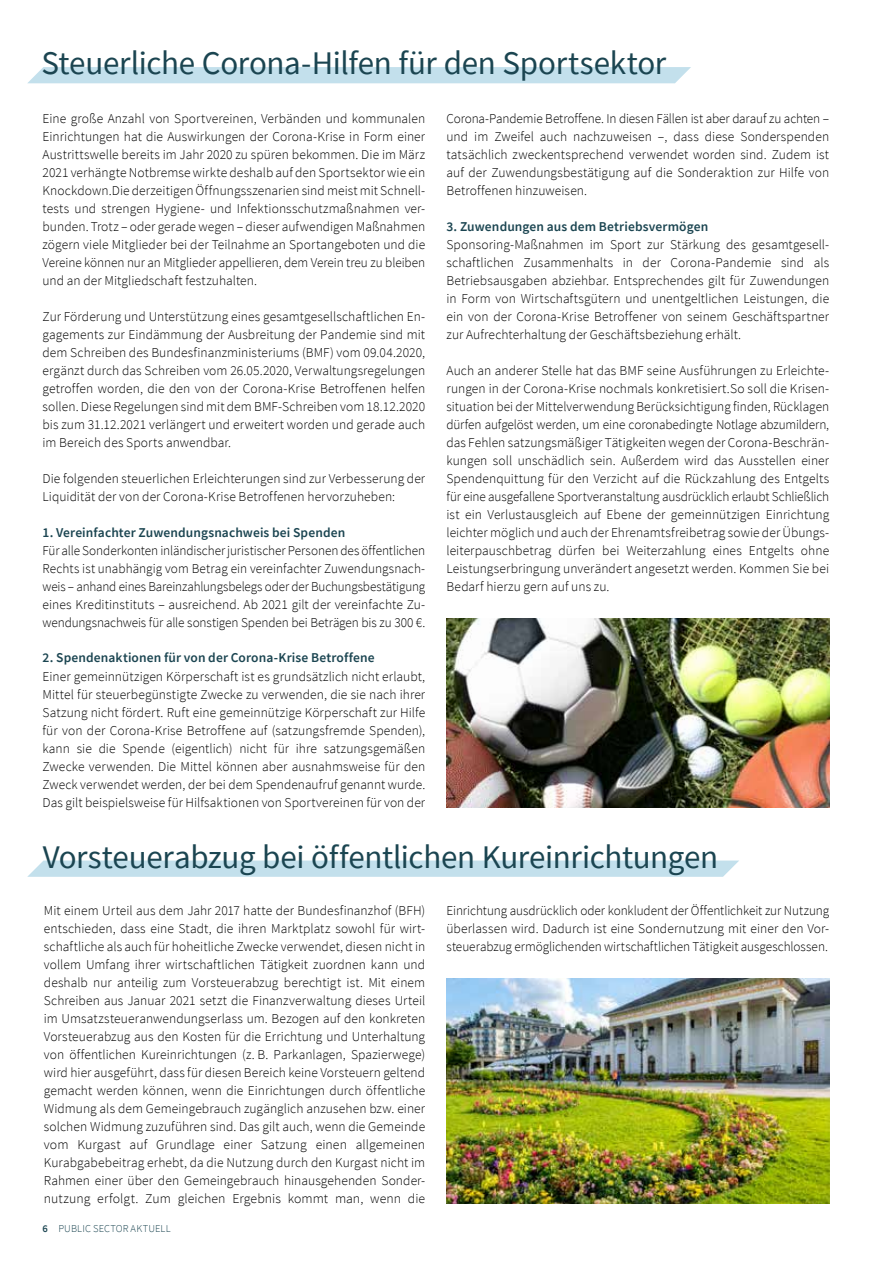
<style>
.page{position:relative;width:893px;height:1263px;background:#fff}
.page>*{position:absolute;margin:0;border:0;box-sizing:border-box;transform-origin:0 0}
.t1{font:33px "Source Sans Pro";letter-spacing:-.01em;color:#1b4551}
.t2{font:300 13.5px/18px "Source Sans Pro";letter-spacing:.005em;color:#000;text-align:justify}
.t3{font:600 13.5px "Source Sans Pro";letter-spacing:.01em;color:#1b4551}
.t4{font:300 10.5px "Source Sans Pro";letter-spacing:.015em;color:#1b4551}
.s1{font-weight:600}
</style>
<div class="page">
<img style="left:446px;top:618px;width:383px;height:189px">
<div style="left:28px;top:67px;width:663px;height:16px;background:#c3e0ec"></div>
<svg style="left:27px;top:860px;width:712px;height:17px;background:#c6e1ed"></svg>
<img style="left:446px;top:978px;width:383px;height:225px">
<h1 class="t1" style="left:41px;top:42px;width:626px">Steuerliche Corona-Hilfen für den Sportsektor</h1>
<p class="t2" style="left:43px;top:110px;width:384px">Eine große Anzahl von Sportvereinen, Verbänden und kommunalen Einrichtungen hat die Auswirkungen der Corona-Krise in Form einer Austrittswelle bereits im Jahr 2020 zu spüren bekommen. Die im März 2021 verhängte Notbremse wirkte deshalb auf den Sportsektor wie ein Knockdown.Die derzeitigen Öffnungsszenarien sind meist mit Schnell&shy;tests und strengen Hygiene- und Infektionsschutzmaßnahmen ver&shy;bunden. Trotz – oder gerade wegen – dieser aufwendigen Maßnahmen zögern viele Mitglieder bei der Teilnahme an Sportangeboten und die Vereine können nur an Mitglieder appellieren, dem Verein treu zu bleiben und an der Mitgliedschaft festzuhalten.</p>
<p class="t2" style="left:43px;top:308px;width:384px">Zur Förderung und Unterstützung eines gesamtgesellschaftlichen En&shy;gagements zur Eindämmung der Ausbreitung der Pandemie sind mit dem Schreiben des Bundesfinanzministeriums (BMF) vom 09.04.2020, ergänzt durch das Schreiben vom 26.05.2020, Verwaltungsregelungen getroffen worden, die den von der Corona-Krise Betroffenen helfen sollen. Diese Regelungen sind mit dem BMF-Schreiben vom 18.12.2020 bis zum 31.12.2021 verlängert und erweitert worden und gerade auch im Bereich des Sports anwendbar.</p>
<p class="t2" style="left:43px;top:470px;width:384px">Die folgenden steuerlichen Erleichterungen sind zur Verbesserung der<br>Liquidität der von der Corona-Krise Betroffenen hervorzuheben:</p>
<p class="t3" style="left:43px;top:524px;width:304px">1. Vereinfachter Zuwendungsnachweis bei Spenden</p>
<p class="t2" style="left:43px;top:542px;width:384px">Für alle Sonderkonten inländischer juristischer Personen des öffentlichen Rechts ist unabhängig vom Betrag ein vereinfachter Zuwendungsnach&shy;weis – anhand eines Bareinzahlungsbelegs oder der Buchungsbestätigung eines Kreditinstituts – ausreichend. Ab 2021 gilt der vereinfachte Zu&shy;wendungsnachweis für alle sonstigen Spenden bei Beträgen bis zu 300 €.</p>
<p class="t3" style="left:43px;top:649px;width:334px">2. Spendenaktionen für von der Corona-Krise Betroffene</p>
<p class="t2" style="left:43px;top:668px;width:384px">Einer gemeinnützigen Körperschaft ist es grundsätzlich nicht erlaubt, Mittel für steuerbegünstigte Zwecke zu verwenden, die sie nach ihrer Satzung nicht fördert. Ruft eine gemeinnützige Körperschaft zur Hilfe für von der Corona-Krise Betroffene auf (satzungsfremde Spenden), kann sie die Spende (eigentlich) nicht für ihre satzungsgemäßen Zwecke verwenden. Die Mittel können aber ausnahmsweise für den Zweck verwendet werden, der bei dem Spendenaufruf genannt wurde.<br>Das gilt beispielsweise für Hilfsaktionen von Sportvereinen für von der</p>
<p class="t2" style="left:446px;top:110px;width:384px">Corona-Pandemie Betroffene. In diesen Fällen ist aber darauf zu achten – und im Zweifel auch nachzuweisen –, dass diese Sonderspenden tatsächlich zweckentsprechend verwendet worden sind. Zudem ist auf der Zuwendungsbestätigung auf die Sonderaktion zur Hilfe von Betroffenen hinzuweisen.</p>
<p class="t3" style="left:446px;top:218px;width:263px">3. Zuwendungen aus dem Betriebsvermögen</p>
<p class="t2" style="left:446px;top:236px;width:384px">Sponsoring-Maßnahmen im Sport zur Stärkung des gesamtgesell&shy;schaftlichen Zusammenhalts in der Corona-Pandemie sind als Betriebsausgaben abziehbar. Entsprechendes gilt für Zuwendungen in Form von Wirtschaftsgütern und unentgeltlichen Leistungen, die ein von der Corona-Krise Betroffener von seinem Geschäftspartner zur Aufrechterhaltung der Geschäftsbeziehung erhält.</p>
<p class="t2" style="left:446px;top:362px;width:384px">Auch an anderer Stelle hat das BMF seine Ausführungen zu Erleichte&shy;rungen in der Corona-Krise nochmals konkretisiert.So soll die Krisen&shy;situation bei der Mittelverwendung Berücksichtigung finden, Rücklagen dürfen aufgelöst werden, um eine coronabedingte Notlage abzumildern, das Fehlen satzungsmäßiger Tätigkeiten wegen der Corona-Beschrän&shy;kungen soll unschädlich sein. Außerdem wird das Ausstellen einer Spendenquittung für den Verzicht auf die Rückzahlung des Entgelts für eine ausgefallene Sportveranstaltung ausdrücklich erlaubt Schließlich ist ein Verlustausgleich auf Ebene der gemeinnützigen Einrichtung leichter möglich und auch der Ehrenamtsfreibetrag sowie der Übungs&shy;leiterpauschbetrag dürfen bei Weiterzahlung eines Entgelts ohne Leistungserbringung unverändert angesetzt werden. Kommen Sie bei Bedarf hierzu gern auf uns zu.</p>
<h1 class="t1" style="left:43px;top:836px;width:677px">Vorsteuerabzug bei öffentlichen Kureinrichtungen</h1>
<p class="t2" style="left:44px;top:902px;width:383px">Mit einem Urteil aus dem Jahr 2017 hatte der Bundesfinanzhof (BFH) entschieden, dass eine Stadt, die ihren Marktplatz sowohl für wirt&shy;schaftliche als auch für hoheitliche Zwecke verwendet, diesen nicht in vollem Umfang ihrer wirtschaftlichen Tätigkeit zuordnen kann und deshalb nur anteilig zum Vorsteuerabzug berechtigt ist. Mit einem Schreiben aus Januar 2021 setzt die Finanzverwaltung dieses Urteil im Umsatzsteueranwendungserlass um. Bezogen auf den konkreten Vorsteuerabzug aus den Kosten für die Errichtung und Unterhaltung von öffentlichen Kureinrichtungen (z. B. Parkanlagen, Spazierwege) wird hier ausgeführt, dass für diesen Bereich keine Vorsteuern geltend gemacht werden können, wenn die Einrichtungen durch öffentliche Widmung als dem Gemeingebrauch zugänglich anzusehen bzw. einer solchen Widmung zuzuführen sind. Das gilt auch, wenn die Gemeinde vom Kurgast auf Grundlage einer Satzung einen allgemeinen Kurabgabebeitrag erhebt, da die Nutzung durch den Kurgast nicht im Rahmen einer über den Gemeingebrauch hinausgehenden Sonder&shy;nutzung erfolgt. Zum gleichen Ergebnis kommt man, wenn die</p>
<p class="t2" style="left:446px;top:902px;width:384px">Einrichtung ausdrücklich oder konkludent der Öffentlichkeit zur Nutzung überlassen wird. Dadurch ist eine Sondernutzung mit einer den Vor&shy;steuerabzug ermöglichenden wirtschaftlichen Tätigkeit ausgeschlossen.</p>
<p class="t4" style="left:43px;top:1222px;width:130px"><span class="s1">6</span> PUBLIC SECTOR AKTUELL</p>
</div>
